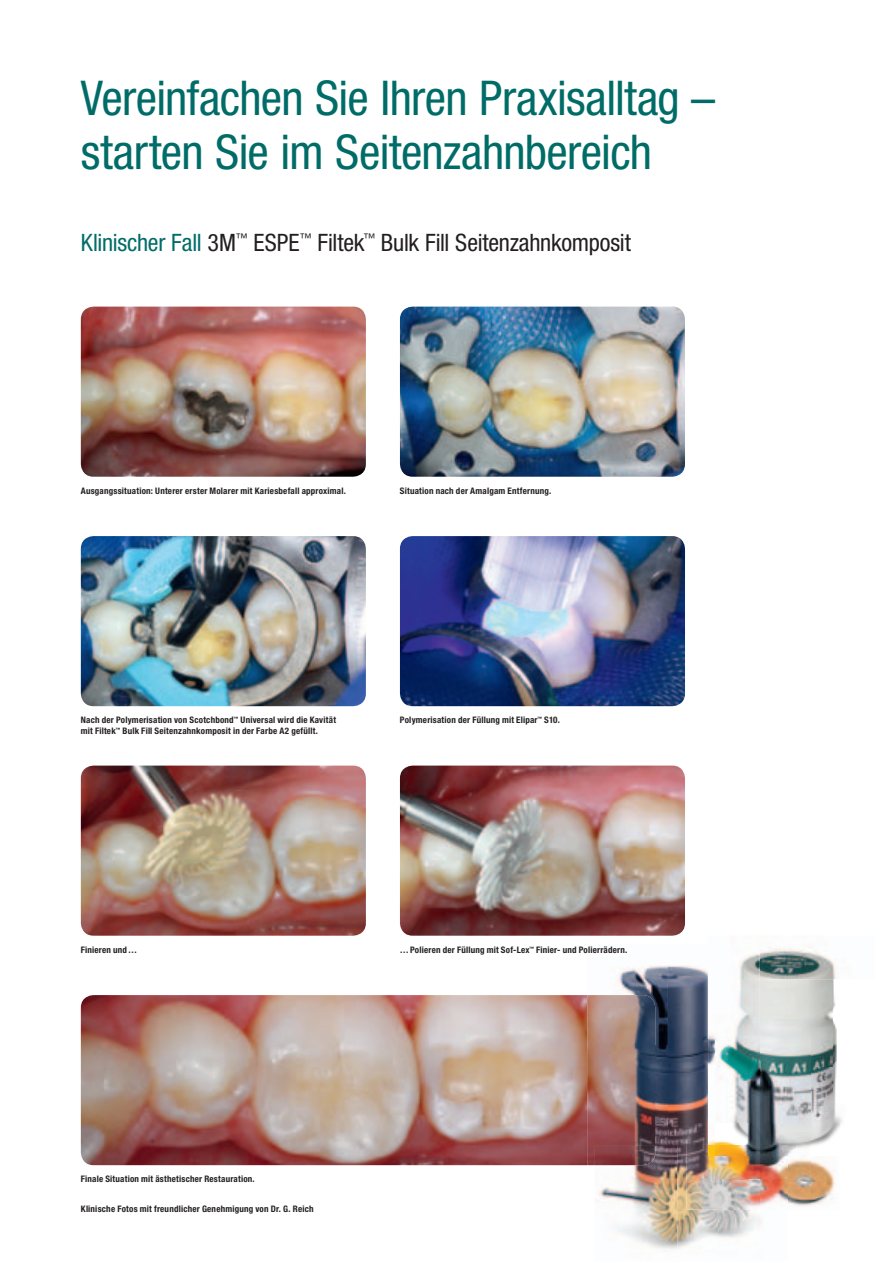
<style>
.page{position:relative;width:885px;height:1263px;background:#fff}
.page>*{position:absolute;margin:0;border:0;box-sizing:border-box;transform-origin:0 0}
.t1{font:condensed 48px/54px "Helvetica Neue LT Pro";letter-spacing:-.015em;color:#006c67}
.t2{font:condensed 24px "Helvetica Neue LT Pro";letter-spacing:-.01em;color:#231f20}
.t3{font:700 condensed 9px/10.5px "Helvetica Neue LT Pro";letter-spacing:.02em;color:#231f20}
.s1{color:#006c67}
</style>
<div class="page">
<img style="left:81px;top:995px;width:574px;height:170px">
<img style="left:81px;top:307px;width:285px;height:170px">
<img style="left:400px;top:307px;width:285px;height:170px">
<img style="left:81px;top:536px;width:285px;height:170px">
<img style="left:400px;top:536px;width:285px;height:170px">
<img style="left:81px;top:765px;width:285px;height:171px">
<img style="left:400px;top:765px;width:285px;height:171px">
<img style="left:759px;top:947px;width:78px;height:32px">
<img style="left:759px;top:979px;width:73px;height:88px">
<img style="left:832px;top:979px;width:10px;height:149px">
<img style="left:810px;top:1067px;width:22px;height:57px">
<img style="left:759px;top:1036px;width:51px;height:88px">
<img style="left:787px;top:1159px;width:48px;height:48px">
<img style="left:759px;top:1124px;width:80px;height:31px">
<img style="left:787px;top:1155px;width:23px;height:24px">
<img style="left:587px;top:965px;width:80px;height:80px">
<img style="left:667px;top:965px;width:41px;height:181px">
<img style="left:655px;top:1045px;width:13px;height:101px">
<img style="left:708px;top:953px;width:51px;height:171px">
<img style="left:686px;top:1124px;width:73px;height:22px">
<img style="left:759px;top:1146px;width:28px;height:61px">
<img style="left:595px;top:1146px;width:123px;height:103px">
<img style="left:718px;top:1209px;width:41px;height:29px">
<img style="left:595px;top:1146px;width:60px;height:19px">
<img style="left:686px;top:1146px;width:36px;height:63px">
<img style="left:722px;top:1179px;width:37px;height:30px">
<svg style="left:708px;top:1146px;width:7px;height:9px"></svg>
<img style="left:715px;top:1146px;width:44px;height:33px">
<h1 class="t1" style="left:81px;top:71px;width:636px">Vereinfachen Sie Ihren Praxisalltag – starten Sie im Seitenzahnbereich</h1>
<h2 class="t2" style="left:81px;top:228px;width:551px"><span class="s1">Klinischer Fall</span> 3M<sup>™</sup> ESPE<sup>™</sup> Filtek<sup>™</sup> Bulk Fill Seitenzahnkomposit</h2>
<p class="t3" style="left:81px;top:485px;width:266px">Ausgangssituation: Unterer erster Molarer mit Kariesbefall approximal.</p>
<p class="t3" style="left:400px;top:485px;width:153px">Situation nach der Amalgam Entfernung.</p>
<p class="t3" style="left:81px;top:715px;width:257px">Nach der Polymerisation von Scotchbond<sup>™</sup> Universal wird die Kavität mit Filtek<sup>™</sup> Bulk Fill Seitenzahnkomposit in der Farbe A2 gefüllt.</p>
<p class="t3" style="left:400px;top:715px;width:161px">Polymerisation der Füllung mit Elipar<sup>™</sup> S10.</p>
<p class="t3" style="left:81px;top:944px;width:58px">Finieren und …</p>
<p class="t3" style="left:400px;top:944px;width:229px">… Polieren der Füllung mit Sof-Lex<sup>™</sup> Finier- und Polierrädern.</p>
<p class="t3" style="left:81px;top:1174px;width:175px">Finale Situation mit ästhetischer Restauration.</p>
<p class="t3" style="left:81px;top:1203px;width:234px">Klinische Fotos mit freundlicher Genehmigung von Dr. G. Reich</p>
</div>
